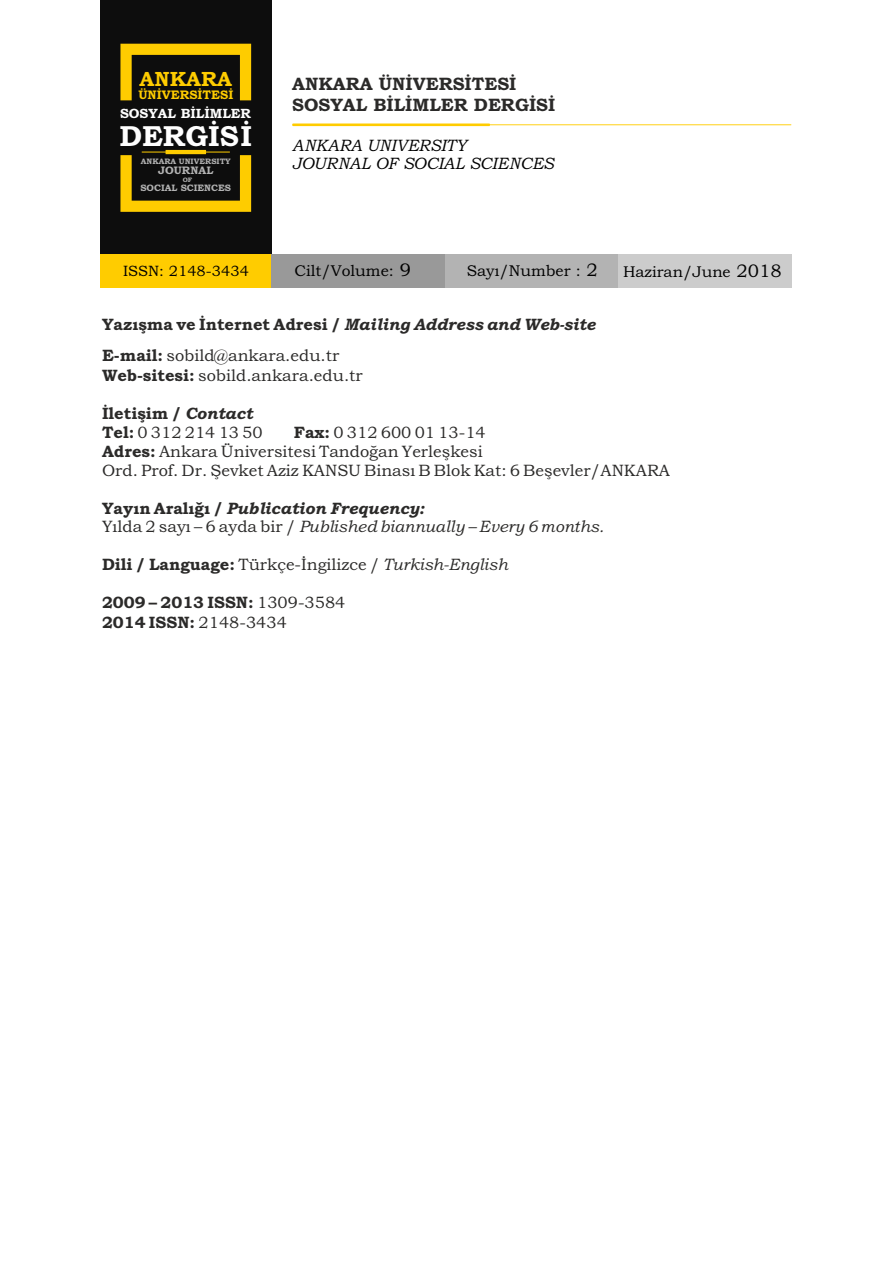
<style>
.page{position:relative;width:893px;height:1263px;background:#fff}
.page>*{position:absolute;margin:0;border:0;box-sizing:border-box;transform-origin:0 0}
.t1{font:700 29.1px "Bookman Old Style";color:#fefefe}
.t2{font:700 20.7px "Bookman Old Style";color:#fecc00}
.t3{font:700 18px/21.1px "Bookman Old Style";color:#2b2a29}
.t4{font:16.5px/18.9px "Bookman Old Style";color:#2b2a29}
.t5{font:700 16.5px/19.4px "Bookman Old Style";color:#2b2a29}
.t6{font:italic 16.5px/18.6px "Bookman Old Style";color:#2b2a29}
.t7{font:italic 16.5px/18.3px "Bookman Old Style";color:#000}
.t8{font:15.75px "Bookman Old Style";color:#000}
.t9{font:15.6px "Bookman Old Style";color:#000}
.t10{font:15px "Bookman Old Style";color:#000}
.t11{font:700 13.5px "Bookman Old Style";color:#fefefe}
.t12{font:700 12.45px "Bookman Old Style";color:#fecc00}
.t13{font:700 10.95px "Bookman Old Style";color:#b3b3b3}
.t14{font:700 9.3px "Bookman Old Style";color:#b3b3b3}
.t15{font:700 7.95px "Bookman Old Style";color:#b3b3b3}
.t16{font:700 6.45px "Bookman Old Style";color:#b3b3b3}
.s1{font-size:18.3px}
.s2{font-style:italic}
.s3{font-weight:400}
.s4{font-weight:700}
.s5{font-weight:700;font-style:normal}
.s6{font-style:normal}
</style>
<div class="page">
<div style="left:100px;top:0;width:172px;height:254px;background:#0d0d0d"></div>
<hr style="left:142px;top:152px;width:88px;height:1px;background:#fecc00">
<hr style="left:166px;top:150px;width:40px;height:4px;background:#fecc00">
<svg style="left:120px;top:155px;width:131px;height:57px"></svg>
<svg style="left:120px;top:44px;width:131px;height:56px"></svg>
<svg style="left:292px;top:123px;width:499px;height:3px"></svg>
<div style="left:445px;top:254px;width:173px;height:34px;background:#b3b3b3"></div>
<div style="left:618px;top:254px;width:173px;height:34px;background:#ccc"></div>
<div style="left:100px;top:254px;width:172px;height:34px;background:#fc0"></div>
<div style="left:272px;top:254px;width:173px;height:34px;background:#999"></div>
<p class="t2" style="left:140px;top:71px;width:94px">ANKARA</p>
<p class="t12" style="left:138px;top:91px;width:97px">ÜNİVERSİTESİ</p>
<h1 class="t1" style="left:119px;top:125px;width:134px">DERGİSİ</h1>
<p class="t15" style="left:141px;top:159px;width:92px">ANKARA UNIVERSITY</p>
<p class="t13" style="left:158px;top:167px;width:57px">JOURNAL</p>
<p class="t16" style="left:183px;top:177px;width:11px">OF</p>
<p class="t14" style="left:140px;top:184px;width:92px">SOCIAL SCIENCES</p>
<p class="t11" style="left:120px;top:108px;width:133px">SOSYAL BİLİMLER</p>
<p class="t3" style="left:292px;top:75px;width:265px">ANKARA ÜNİVERSİTESİ<br>SOSYAL BİLİMLER DERGİSİ</p>
<p class="t7" style="left:292px;top:138px;width:263px">ANKARA UNIVERSITY<br>JOURNAL OF SOCIAL SCIENCES</p>
<p class="t10" style="left:123px;top:265px;width:127px">ISSN: 2148-3434</p>
<p class="t8" style="left:294px;top:265px;width:118px">Cilt/Volume: <span class="s1">9</span></p>
<p class="t8" style="left:467px;top:264px;width:133px">Sayı/Number : <span class="s1">2</span></p>
<p class="t9" style="left:623px;top:266px;width:160px">Haziran/June <span class="s1">2018</span></p>
<p class="t5" style="left:102px;top:310px;width:495px;line-height:31.5px">Yazışma ve İnternet Adresi / <span class="s2">Mailing Address and Web-site<br></span>E-mail: <span class="s3">sobild@ankara.edu.tr</span></p>
<p class="t4" style="left:102px;top:367px;width:262px"><span class="s4">Web-sitesi:</span> sobild.ankara.edu.tr</p>
<p class="t5" style="left:102px;top:405px;width:162px">İletişim / <span class="s2">Contact<br></span>Tel: <span class="s3">0 312 214 13 50</span></p>
<p class="t4" style="left:102px;top:424px;width:570px;text-indent:192px"><span class="s4">Fax:</span> 0 312 600 01 13-14<br><span class="s4">Adres:</span> Ankara Üniversitesi Tandoğan Yerleşkesi<br>Ord. Prof. Dr. Şevket Aziz KANSU Binası B Blok Kat: 6 Beşevler/ANKARA</p>
<p class="t6" style="left:102px;top:500px;width:503px"><span class="s5">Yayın Aralığı /</span> <span class="s4">Publication Frequency:<br></span><span class="s6">Yılda 2 sayı – 6 ayda bir /</span> Published biannually – Every 6 months.</p>
<p class="t4" style="left:102px;top:557px;width:407px"><span class="s4">Dili / Language:</span> Türkçe-İngilizce / <span class="s2">Turkish-English</span></p>
<p class="t5" style="left:102px;top:594px;width:245px">2009 – 2013 ISSN: <span class="s3">1309-3584<br></span>2014 ISSN: <span class="s3">2148-3434</span></p>
</div>
